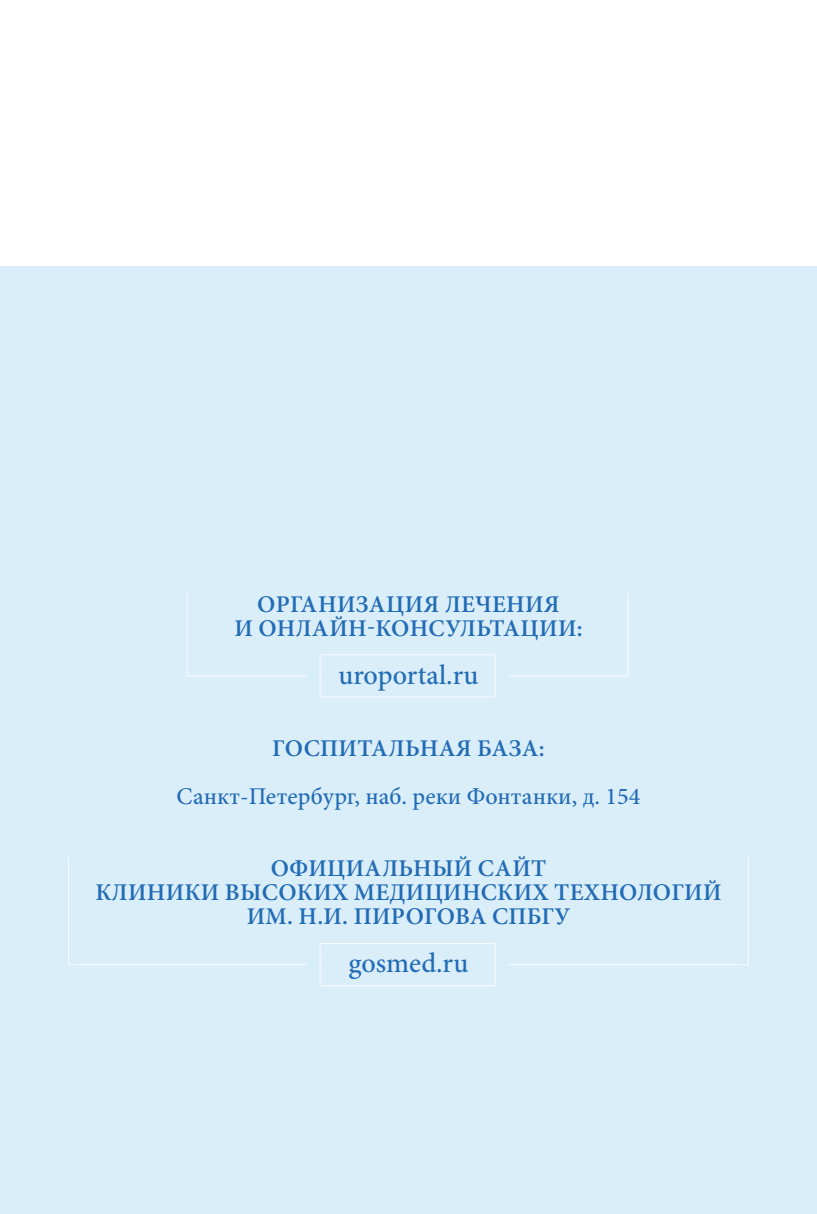
<style>
.page{position:relative;width:817px;height:1214px;background:#fff}
.page>*{position:absolute;margin:0;border:0;box-sizing:border-box;transform-origin:0 0}
.t1{font:500 28px "Minion Pro";color:#226bb5}
.t2{font:600 24px/24px "Minion Pro";letter-spacing:.01em;color:#226bb5;text-align:center}
.t3{font:500 24px "Minion Pro";color:#226bb5}
</style>
<div class="page">
<div style="left:0;top:266px;width:816px;height:947px;background:#daeefa"></div>
<div style="left:319px;top:654px;width:176px;height:43px;border:1px solid #fff"></div>
<div style="left:319px;top:943px;width:176px;height:43px;border:1px solid #fff"></div>
<svg style="left:187px;top:593px;width:119px;height:83px"></svg>
<svg style="left:68px;top:857px;width:238px;height:108px"></svg>
<svg style="left:509px;top:857px;width:240px;height:108px"></svg>
<svg style="left:509px;top:593px;width:119px;height:83px"></svg>
<p class="t2" style="left:234px;top:592px;width:350px">ОРГАНИЗАЦИЯ ЛЕЧЕНИЯ<br>И ОНЛАЙН-КОНСУЛЬТАЦИИ:</p>
<p class="t1" style="left:338px;top:655px;width:142px">uroportal.ru</p>
<p class="t2" style="left:272px;top:736px;width:274px">ГОСПИТАЛЬНАЯ БАЗА:</p>
<p class="t3" style="left:176px;top:779px;width:465px">Санкт-Петербург, наб. реки Фонтанки, д. 154</p>
<p class="t2" style="left:95px;top:856px;width:627px">ОФИЦИАЛЬНЫЙ САЙТ<br>КЛИНИКИ ВЫСОКИХ МЕДИЦИНСКИХ ТЕХНОЛОГИЙ<br>ИМ. Н.И. ПИРОГОВА СПБГУ</p>
<p class="t1" style="left:348px;top:943px;width:121px">gosmed.ru</p>
</div>
